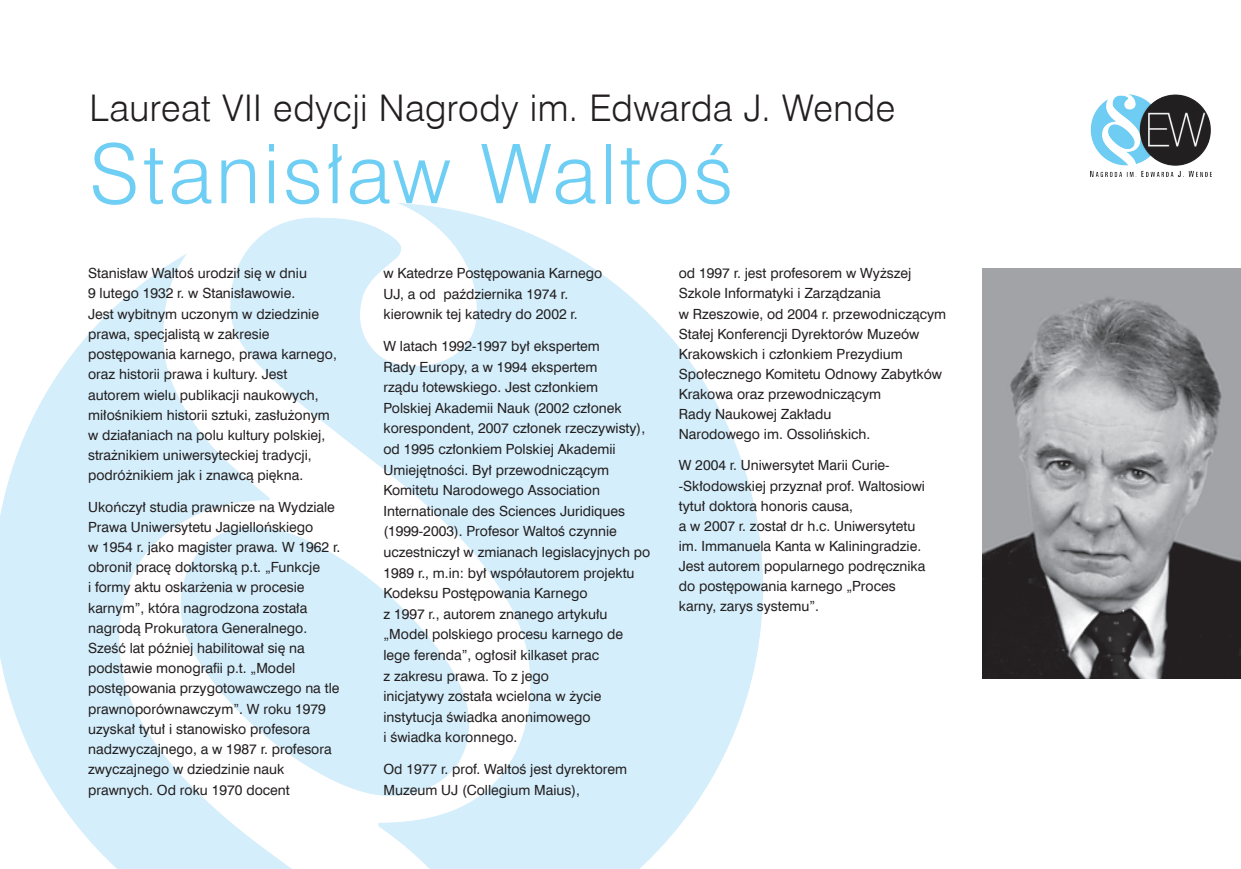
<style>
.page{position:relative;width:1241px;height:869px;background:#fff}
.page>*{position:absolute;margin:0;border:0;box-sizing:border-box;transform-origin:0 0}
.t1{font:82.25px "Swis 721 Lt EU";letter-spacing:.04em;color:#6fcef4}
.t2{font:36.75px "Swis 721 Lt EU";letter-spacing:.01em;color:#231f20}
.tekst{font:14px/20.1px "Swis 721 EU";color:#231f20}
</style>
<div class="page">
<img style="left:0;top:203px;width:762px;height:665px">
<img style="left:1090px;top:94px;width:120px;height:82px">
<img style="left:982px;top:268px;width:258px;height:410px">
<p class="t2" style="left:89px;top:85px;width:807px">Laureat VII edycji Nagrody im. Edwarda J. Wende</p>
<p class="t1" style="left:89px;top:124px;width:645px">Stanisław Waltoś</p>
<p class="tekst" style="left:88px;top:263px;width:250px">Stanisław Waltoś urodził się w dniu<br>9 lutego 1932 r. w Stanisławowie.<br>Jest wybitnym uczonym w dziedzinie prawa, specjalistą w zakresie postępowania karnego, prawa karnego, oraz historii prawa i kultury. Jest autorem wielu publikacji naukowych, miłośnikiem historii sztuki, zasłużonym w działaniach na polu kultury polskiej, strażnikiem uniwersyteckiej tradycji, podróżnikiem jak i znawcą piękna.</p>
<p class="tekst" style="left:88px;top:496px;width:254px">Ukończył studia prawnicze na Wydziale Prawa Uniwersytetu Jagiellońskiego<br>w 1954 r. jako magister prawa. W 1962 r. obronił pracę doktorską p.t. „Funkcje<br>i formy aktu oskarżenia w procesie karnym”, która nagrodzona została nagrodą Prokuratora Generalnego.<br>Sześć lat później habilitował się na podstawie monografii p.t. „Model postępowania przygotowawczego na tle prawnoporównawczym”. W roku 1979 uzyskał tytuł i stanowisko profesora nadzwyczajnego, a w 1987 r. profesora zwyczajnego w dziedzinie nauk prawnych. Od roku 1970 docent</p>
<p class="tekst" style="left:383px;top:263px;width:220px;line-height:20.7px">w Katedrze Postępowania Karnego<br>UJ, a od października 1974 r. kierownik tej katedry do 2002 r.</p>
<p class="tekst" style="left:383px;top:336px;width:268px;line-height:20.7px">W latach 1992-1997 był ekspertem<br>Rady Europy, a w 1994 ekspertem<br>rządu łotewskiego. Jest członkiem<br>Polskiej Akademii Nauk (2002 członek korespondent, 2007 członek rzeczywisty), od 1995 członkiem Polskiej Akademii Umiejętności. Był przewodniczącym Komitetu Narodowego Association Internationale des Sciences Juridiques (1999-2003). Profesor Waltoś czynnie uczestniczył w zmianach legislacyjnych po 1989 r., m.in: był współautorem projektu Kodeksu Postępowania Karnego<br>z 1997 r., autorem znanego artykułu „Model polskiego procesu karnego de lege ferenda”, ogłosił kilkaset prac<br>z zakresu prawa. To z jego<br>inicjatywy została wcielona w życie instytucja świadka anonimowego<br>i świadka koronnego.</p>
<p class="tekst" style="left:383px;top:758px;width:245px;line-height:20.7px">Od 1977 r. prof. Waltoś jest dyrektorem<br>Muzeum UJ (Collegium Maius),</p>
<p class="tekst" style="left:678px;top:263px;width:269px">od 1997 r. jest profesorem w Wyższej Szkole Informatyki i Zarządzania<br>w Rzeszowie, od 2004 r. przewodniczącym Stałej Konferencji Dyrektorów Muzeów Krakowskich i członkiem Prezydium Społecznego Komitetu Odnowy Zabytków Krakowa oraz przewodniczącym<br>Rady Naukowej Zakładu<br>Narodowego im. Ossolińskich.</p>
<p class="tekst" style="left:678px;top:455px;width:248px">W 2004 r. Uniwersytet Marii Curie--Skłodowskiej przyznał prof. Waltosiowi tytuł doktora honoris causa,<br>a w 2007 r. został dr h.c. Uniwersytetu im. Immanuela Kanta w Kaliningradzie.<br>Jest autorem popularnego podręcznika do postępowania karnego „Proces karny, zarys systemu”.</p>
</div>
